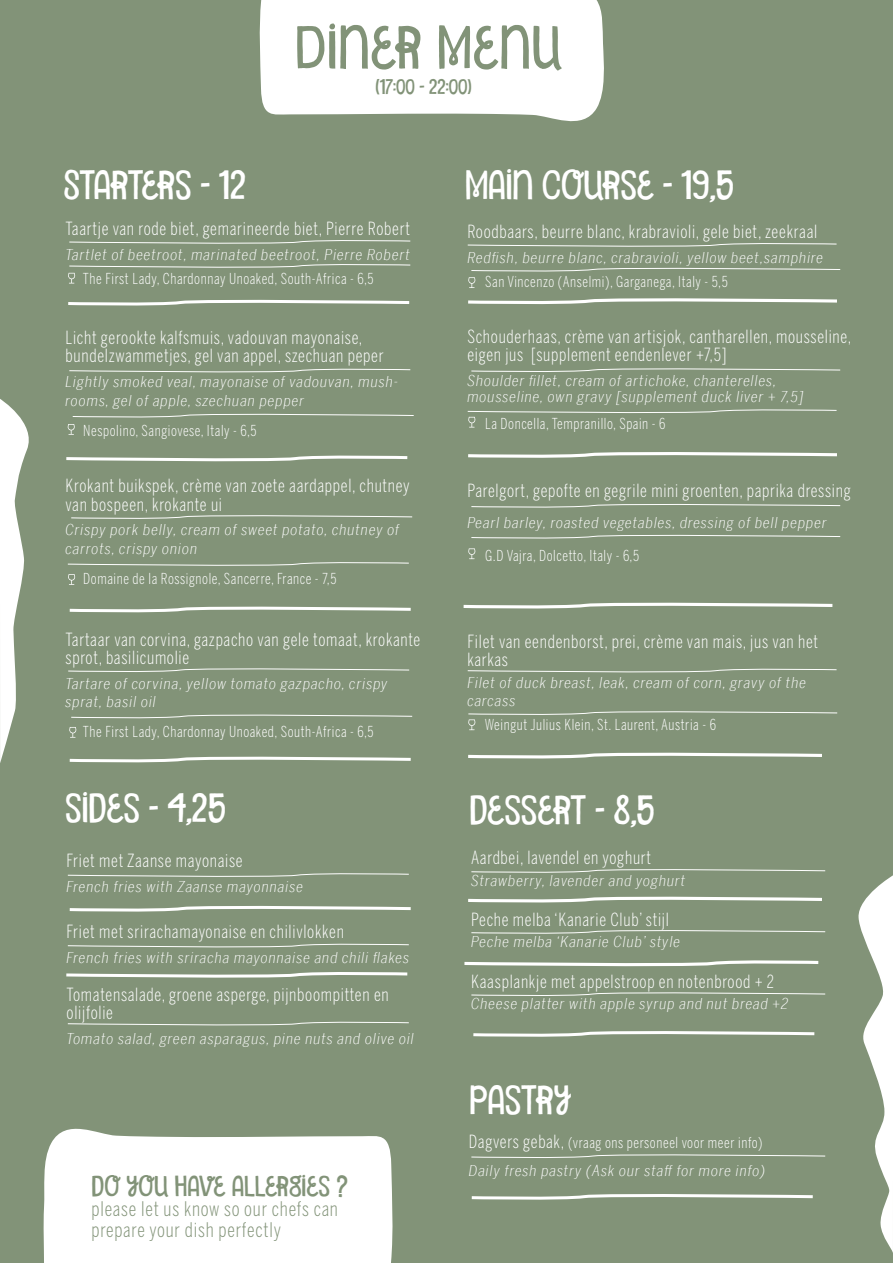
<style>
.page{position:relative;width:893px;height:1263px;background:#829378}
.page>*{position:absolute;margin:0;border:0;box-sizing:border-box;transform-origin:0 0}
.t1{font:55.8px "Undersong Solid";letter-spacing:.02em;color:#829378}
.t2{font:37.5px "Undersong Solid";color:#fff}
.t3{font:37.5px "Undersong Solid";letter-spacing:-.02em;color:#fff}
.t4{font:26.4px "Undersong Solid";color:#829378}
.t5{font:300 19.95px/20.7px "Benton Sans Comp";letter-spacing:.04em;color:#829378}
.t6{font:19.5px "Undersong Solid";color:#829378}
.t7{font:300 18px/18.6px "Benton Sans Comp";letter-spacing:.04em;color:#fff}
.t8{font:italic 300 15px/18.6px "Benton Sans Condensed";letter-spacing:.06em;color:#fff}
.t9{font:300 15px "Benton Sans Comp";letter-spacing:.04em;color:#fff}
.s1{font-size:18px}
</style>
<div class="page">
<svg style="left:0;top:399px;width:29px;height:364px"></svg>
<svg style="left:858px;top:875px;width:35px;height:378px"></svg>
<svg style="left:259px;top:0;width:345px;height:122px;background:#f5f6f4"></svg>
<svg style="left:43px;top:1128px;width:350px;height:135px;background:#f6f7f5"></svg>
<svg style="left:69px;top:240px;width:342px;height:4px"></svg>
<svg style="left:69px;top:368px;width:342px;height:5px"></svg>
<svg style="left:71px;top:515px;width:342px;height:4px"></svg>
<svg style="left:67px;top:562px;width:342px;height:4px"></svg>
<svg style="left:71px;top:714px;width:342px;height:5px"></svg>
<svg style="left:68px;top:668px;width:342px;height:4px"></svg>
<svg style="left:67px;top:873px;width:342px;height:4px"></svg>
<svg style="left:67px;top:943px;width:342px;height:5px"></svg>
<svg style="left:67px;top:1021px;width:342px;height:5px"></svg>
<svg style="left:68px;top:299px;width:342px;height:7px"></svg>
<svg style="left:467px;top:243px;width:370px;height:4px"></svg>
<svg style="left:468px;top:298px;width:369px;height:6px"></svg>
<svg style="left:468px;top:452px;width:369px;height:6px"></svg>
<svg style="left:463px;top:602px;width:370px;height:7px"></svg>
<svg style="left:468px;top:896px;width:354px;height:7px"></svg>
<svg style="left:468px;top:752px;width:354px;height:7px"></svg>
<svg style="left:464px;top:960px;width:355px;height:6px"></svg>
<svg style="left:471px;top:368px;width:370px;height:4px"></svg>
<svg style="left:471px;top:534px;width:370px;height:5px"></svg>
<svg style="left:471px;top:504px;width:370px;height:4px"></svg>
<svg style="left:467px;top:668px;width:370px;height:5px"></svg>
<svg style="left:471px;top:869px;width:355px;height:4px"></svg>
<svg style="left:471px;top:930px;width:355px;height:4px"></svg>
<svg style="left:471px;top:992px;width:355px;height:4px"></svg>
<svg style="left:471px;top:1154px;width:355px;height:4px"></svg>
<svg style="left:66px;top:455px;width:342px;height:7px"></svg>
<svg style="left:69px;top:606px;width:342px;height:7px"></svg>
<svg style="left:69px;top:906px;width:342px;height:6px"></svg>
<svg style="left:69px;top:756px;width:342px;height:7px"></svg>
<svg style="left:66px;top:972px;width:342px;height:6px"></svg>
<svg style="left:471px;top:1194px;width:342px;height:6px"></svg>
<svg style="left:473px;top:1031px;width:342px;height:6px"></svg>
<svg style="left:68px;top:264px;width:343px;height:19px"></svg>
<svg style="left:68px;top:413px;width:346px;height:22px"></svg>
<svg style="left:68px;top:574px;width:7px;height:11px"></svg>
<svg style="left:69px;top:727px;width:8px;height:11px"></svg>
<svg style="left:468px;top:711px;width:370px;height:19px"></svg>
<svg style="left:468px;top:267px;width:373px;height:21px"></svg>
<svg style="left:467px;top:409px;width:370px;height:18px"></svg>
<svg style="left:468px;top:548px;width:8px;height:11px"></svg>
<h1 class="t1" style="left:295px;top:12px;width:267px">DINER MENU</h1>
<h3 class="t6" style="left:376px;top:75px;width:97px">(17:00 - 22:00)</h3>
<h2 class="t3" style="left:64px;top:161px;width:184px">STARTERS - 12</h2>
<p class="t7" style="left:65px;top:219px;width:346px">Taartje van rode biet, gemarineerde biet, Pierre Robert</p>
<p class="t8" style="left:65px;top:245px;width:346px">Tartlet of beetroot, marinated beetroot, Pierre Robert</p>
<p class="t9" style="left:83px;top:270px;width:292px">The First Lady, Chardonnay Unoaked, South-Africa - 6,5</p>
<p class="t7" style="left:65px;top:328px;width:320px">Licht gerookte kalfsmuis, vadouvan mayonaise, bundelzwammetjes, gel van appel, szechuan peper</p>
<p class="t8" style="left:65px;top:372px;width:334px">Lightly smoked veal, mayonaise of vadouvan, mush&shy;rooms, gel of apple, szechuan pepper</p>
<p class="t9" style="left:83px;top:421px;width:175px">Nespolino, Sangiovese, Italy - 6,5</p>
<p class="t7" style="left:65px;top:476px;width:346px">Krokant buikspek, crème van zoete aardappel, chutney van bospeen, krokante ui</p>
<p class="t8" style="left:65px;top:520px;width:335px">Crispy pork belly, cream of sweet potato, chutney of carrots, crispy onion</p>
<p class="t9" style="left:83px;top:570px;width:255px">Domaine de la Rossignole, Sancerre, France - 7,5</p>
<p class="t7" style="left:65px;top:630px;width:356px">Tartaar van corvina, gazpacho van gele tomaat, krokante sprot, basilicumolie</p>
<p class="t8" style="left:65px;top:674px;width:324px">Tartare of corvina, yellow tomato gazpacho, crispy sprat, basil oil</p>
<p class="t9" style="left:83px;top:723px;width:292px">The First Lady, Chardonnay Unoaked, South-Africa - 6,5</p>
<h2 class="t2" style="left:65px;top:784px;width:162px">SIDES - 4,25</h2>
<p class="t7" style="left:67px;top:851px;width:178px">Friet met Zaanse mayonaise</p>
<p class="t8" style="left:67px;top:877px;width:238px">French fries with Zaanse mayonnaise</p>
<p class="t7" style="left:67px;top:922px;width:279px">Friet met srirachamayonaise en chilivlokken</p>
<p class="t8" style="left:67px;top:948px;width:344px">French fries with sriracha mayonnaise and chili flakes</p>
<p class="t7" style="left:67px;top:985px;width:324px">Tomatensalade, groene asperge, pijnboompitten en olijfolie</p>
<p class="t8" style="left:67px;top:1029px;width:349px">Tomato salad, green asparagus, pine nuts and olive oil</p>
<h3 class="t4" style="left:92px;top:1169px;width:258px">DO YOU HAVE ALLERGIES ?</h3>
<h3 class="t5" style="left:92px;top:1198px;width:248px">please let us know so our chefs can prepare your dish perfectly</h3>
<h2 class="t2" style="left:465px;top:161px;width:270px">MAIN COURSE - 19,5</h2>
<p class="t7" style="left:467px;top:222px;width:351px">Roodbaars, beurre blanc, krabravioli, gele biet, zeekraal</p>
<p class="t8" style="left:467px;top:248px;width:357px">Redfish, beurre blanc, crabravioli, yellow beet,samphire</p>
<p class="t9" style="left:485px;top:273px;width:244px">San Vincenzo (Anselmi), Garganega, Italy - 5,5</p>
<p class="t7" style="left:467px;top:327px;width:385px">Schouderhaas, crème van artisjok, cantharellen, mousseline, eigen jus [supplement eendenlever +7,5]</p>
<p class="t8" style="left:467px;top:372px;width:338px;line-height:15.6px">Shoulder fillet, cream of artichoke, chanterelles, mousseline, own gravy [supplement duck liver + 7,5]</p>
<p class="t9" style="left:485px;top:414px;width:182px">La Doncella, Tempranillo, Spain - 6</p>
<p class="t7" style="left:467px;top:481px;width:385px">Parelgort, gepofte en gegrile mini groenten, paprika dressing</p>
<p class="t8" style="left:467px;top:513px;width:361px">Pearl barley, roasted vegetables, dressing of bell pepper</p>
<p class="t9" style="left:485px;top:546px;width:156px">G.D Vajra, Dolcetto, Italy - 6,5</p>
<p class="t7" style="left:467px;top:632px;width:352px">Filet van eendenborst, prei, crème van mais, jus van het karkas</p>
<p class="t8" style="left:467px;top:673px;width:340px">Filet of duck breast, leak, cream of corn, gravy of the carcass</p>
<p class="t9" style="left:485px;top:716px;width:233px">Weingut Julius Klein, St. Laurent, Austria - 6</p>
<h2 class="t2" style="left:470px;top:786px;width:187px">DESSERT - 8,5</h2>
<p class="t7" style="left:471px;top:848px;width:182px">Aardbei, lavendel en yoghurt</p>
<p class="t8" style="left:471px;top:871px;width:216px">Strawberry, lavender and yoghurt</p>
<p class="t7" style="left:471px;top:910px;width:199px">Peche melba ‘Kanarie Club’ stijl</p>
<p class="t8" style="left:471px;top:932px;width:211px">Peche melba ʻKanarie Clubʼ style</p>
<p class="t7" style="left:471px;top:972px;width:304px">Kaasplankje met appelstroop en notenbrood + 2</p>
<p class="t8" style="left:471px;top:994px;width:319px">Cheese platter with apple syrup and nut bread +2</p>
<h2 class="t2" style="left:470px;top:1076px;width:103px">PASTRY</h2>
<p class="t9" style="left:469px;top:1134px;width:295px"><span class="s1">Dagvers gebak,</span> (vraag ons personeel voor meer info)</p>
<p class="t8" style="left:469px;top:1161px;width:298px">Daily fresh pastry (Ask our staff for more info)</p>
</div>
